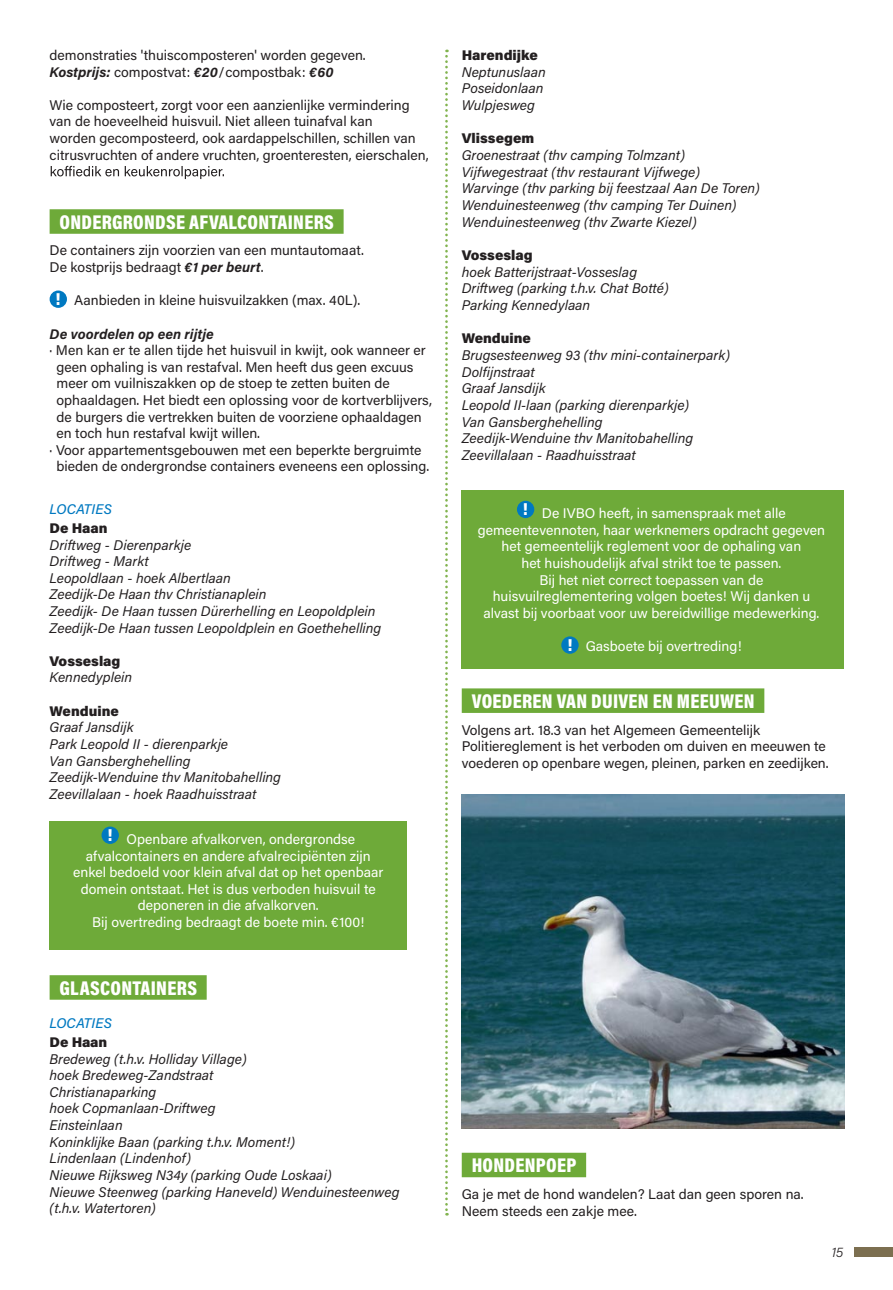
<style>
.page{position:relative;width:893px;height:1290px;background:#fff}
.page>*{position:absolute;margin:0;border:0;box-sizing:border-box;transform-origin:0 0}
.t1{font:900 20.12px "Acumin Pro Cond";letter-spacing:.015em;color:#fff}
.t2{font:italic 14px/16.6px "Acumin Pro";color:#231f20}
.t3{font:14px/16.6px "Acumin Pro";color:#231f20}
.t4{font:14px/16.6px "Acumin Pro";color:#fff;text-align:center}
.t5{font:900 14px "Acumin Pro";color:#231f20}
.t6{font:italic 700 14px "Acumin Pro";color:#231f20}
.t7{font:italic 500 14px "Acumin Pro";letter-spacing:.01em;color:#0079c1}
.t8{font:italic 300 14px "Acumin Pro";color:#231f20}
.s1{font-weight:700;font-style:italic}
.s2{font-family:"Acumin Pro Cond";font-weight:900;font-size:17.5px;color:#fff}
.s3{font-family:"Acumin Pro Cond";font-weight:900;font-size:17.5px}
</style>
<div class="page">
<div style="left:855px;top:1247px;width:38px;height:10px;background:#7c6f50"></div>
<div style="left:50px;top:209px;width:294px;height:25px;background:#6eaa39"></div>
<div style="left:50px;top:975px;width:157px;height:25px;background:#6eaa39"></div>
<svg style="left:51px;top:166px;width:173px;height:13px"></svg>
<div style="left:50px;top:290px;width:17px;height:18px;background:#0079c1;border-radius:50%"></div>
<div style="left:50px;top:820px;width:357px;height:129px;background:#6eaa39"></div>
<div style="left:102px;top:826px;width:17px;height:18px;background:#0079c1;border-radius:50%"></div>
<div style="left:462px;top:688px;width:302px;height:25px;background:#6eaa39"></div>
<div style="left:462px;top:1153px;width:124px;height:24px;background:#6eaa39"></div>
<svg style="left:445px;top:50px;width:3px;height:1165px"></svg>
<div style="left:461px;top:490px;width:382px;height:178px;background:#6eaa39"></div>
<div style="left:517px;top:501px;width:17px;height:17px;background:#0079c1;border-radius:50%"></div>
<div style="left:561px;top:636px;width:18px;height:18px;background:#0079c1;border-radius:50%"></div>
<img style="left:461px;top:794px;width:383px;height:334px">
<p class="t3" style="left:50px;top:47px;width:318px">demonstraties 'thuiscomposteren' worden gegeven.<br><span class="s1">Kostprijs:</span> compostvat: <span class="s1">€ 20</span> / compostbak: <span class="s1">€ 60</span></p>
<p class="t3" style="left:50px;top:97px;width:381px">Wie composteert, zorgt voor een aanzienlijke vermindering van de hoeveelheid huisvuil. Niet alleen tuinafval kan<br>worden gecomposteerd, ook aardappelschillen, schillen van citrusvruchten of andere vruchten, groenteresten, eierschalen,</p>
<h1 class="t1" style="left:60px;top:210px;width:276px">ONDERGRONDSE AFVALCONTAINERS</h1>
<p class="t3" style="left:50px;top:243px;width:316px">De containers zijn voorzien van een muntautomaat.<br>De kostprijs bedraagt <span class="s1">€ 1 per beurt</span>.</p>
<p class="t3" style="left:56px;top:293px;width:306px"><span class="s2">!</span> Aanbieden in kleine huisvuilzakken (max. 40L).</p>
<p class="t6" style="left:50px;top:327px;width:166px">De voordelen op een rijtje</p>
<p class="t3" style="left:50px;top:343px;width:378px">· Men kan er te allen tijde het huisvuil in kwijt, ook wanneer er</p>
<p class="t3" style="left:57px;top:359px;width:358px">geen ophaling is van restafval. Men heeft dus geen excuus</p>
<p class="t3" style="left:57px;top:376px;width:335px">meer om vuilniszakken op de stoep te zetten buiten de</p>
<p class="t3" style="left:57px;top:393px;width:377px">ophaaldagen. Het biedt een oplossing voor de kortverblijvers,</p>
<p class="t3" style="left:57px;top:409px;width:367px">de burgers die vertrekken buiten de voorziene ophaaldagen</p>
<p class="t3" style="left:57px;top:426px;width:205px">en toch hun restafval kwijt willen.</p>
<p class="t3" style="left:50px;top:442px;width:373px">· Voor appartementsgebouwen met een beperkte bergruimte</p>
<p class="t3" style="left:57px;top:459px;width:374px">bieden de ondergrondse containers eveneens een oplossing.</p>
<p class="t7" style="left:50px;top:501px;width:64px">LOCATIES</p>
<p class="t5" style="left:50px;top:521px;width:59px">De Haan</p>
<p class="t2" style="left:50px;top:537px;width:333px">Driftweg - Dierenparkje<br>Driftweg - Markt<br>Leopoldlaan - hoek Albertlaan<br>Zeedijk-De Haan thv Christianaplein<br>Zeedijk- De Haan tussen Dürerhelling en Leopoldplein Zeedijk-De Haan tussen Leopoldplein en Goethehelling</p>
<p class="t5" style="left:50px;top:654px;width:72px">Vosseslag</p>
<p class="t2" style="left:50px;top:670px;width:84px">Kennedyplein</p>
<p class="t5" style="left:50px;top:704px;width:71px">Wenduine</p>
<p class="t2" style="left:50px;top:720px;width:233px">Graaf Jansdijk<br>Park Leopold II - dierenparkje<br>Van Gansberghehelling<br>Zeedijk-Wenduine thv Manitobahelling<br>Zeevillalaan - hoek Raadhuisstraat</p>
<p class="t4" style="left:73px;top:831px;width:312px"><sup>!</sup> Openbare afvalkorven, ondergrondse afvalcontainers en andere afvalrecipiënten zijn enkel bedoeld voor klein afval dat op het openbaar domein ontstaat. Het is dus verboden huisvuil te deponeren in die afvalkorven.<br>Bij overtreding bedraagt de boete min. € 100!</p>
<h1 class="t1" style="left:60px;top:976px;width:139px">GLASCONTAINERS</h1>
<p class="t7" style="left:50px;top:1015px;width:64px">LOCATIES</p>
<p class="t5" style="left:50px;top:1035px;width:59px">De Haan</p>
<p class="t2" style="left:50px;top:1051px;width:352px">Bredeweg (t.h.v. Holliday Village)<br>hoek Bredeweg-Zandstraat<br>Christianaparking<br>hoek Copmanlaan-Driftweg<br>Einsteinlaan<br>Koninklijke Baan (parking t.h.v. Moment!)<br>Lindenlaan (Lindenhof)<br>Nieuwe Rijksweg N34y (parking Oude Loskaai)<br>Nieuwe Steenweg (parking Haneveld) Wenduinesteenweg (t.h.v. Watertoren)</p>
<p class="t5" style="left:462px;top:48px;width:78px">Harendijke</p>
<p class="t2" style="left:462px;top:64px;width:86px">Neptunuslaan<br>Poseidonlaan<br>Wulpjesweg</p>
<p class="t5" style="left:462px;top:132px;width:74px">Vlissegem</p>
<p class="t2" style="left:462px;top:148px;width:299px">Groenestraat (thv camping Tolmzant)<br>Vijfwegestraat (thv restaurant Vijfwege)<br>Warvinge (thv parking bij feestzaal Aan De Toren)<br>Wenduinesteenweg (thv camping Ter Duinen)<br>Wenduinesteenweg (thv Zwarte Kiezel)</p>
<p class="t5" style="left:462px;top:248px;width:72px">Vosseslag</p>
<p class="t2" style="left:462px;top:264px;width:208px">hoek Batterijstraat-Vosseslag<br>Driftweg (parking t.h.v. Chat Botté)<br>Parking Kennedylaan</p>
<p class="t5" style="left:462px;top:332px;width:71px">Wenduine</p>
<p class="t2" style="left:462px;top:348px;width:270px">Brugsesteenweg 93 (thv mini-containerpark)<br>Dolfijnstraat<br>Graaf Jansdijk<br>Leopold II-laan (parking dierenparkje)<br>Van Gansberghehelling<br>Zeedijk-Wenduine thv Manitobahelling<br>Zeevillalaan - Raadhuisstraat</p>
<p class="t4" style="left:478px;top:506px;width:349px"><sup>!</sup> De IVBO heeft, in samenspraak met alle gemeentevennoten, haar werknemers opdracht gegeven het gemeentelijk reglement voor de ophaling van<br>het huishoudelijk afval strikt toe te passen.<br>Bij het niet correct toepassen van de huisvuilreglementering volgen boetes! Wij danken u alvast bij voorbaat voor uw bereidwillige medewerking.</p>
<p class="t4" style="left:567px;top:639px;width:176px"><span class="s3">!</span> Gasboete bij overtreding!</p>
<h1 class="t1" style="left:472px;top:689px;width:284px">VOEDEREN VAN DUIVEN EN MEEUWEN</h1>
<p class="t3" style="left:462px;top:722px;width:368px">Volgens art. 18.3 van het Algemeen Gemeentelijk<br>Politiereglement is het verboden om duiven en meeuwen te voederen op openbare wegen, pleinen, parken en zeedijken.</p>
<h1 class="t1" style="left:472px;top:1153px;width:106px">HONDENPOEP</h1>
<p class="t3" style="left:462px;top:1186px;width:344px">Ga je met de hond wandelen? Laat dan geen sporen na.<br>Neem steeds een zakje mee.</p>
<p class="t8" style="left:832px;top:1245px;width:13px">15</p>
</div>
